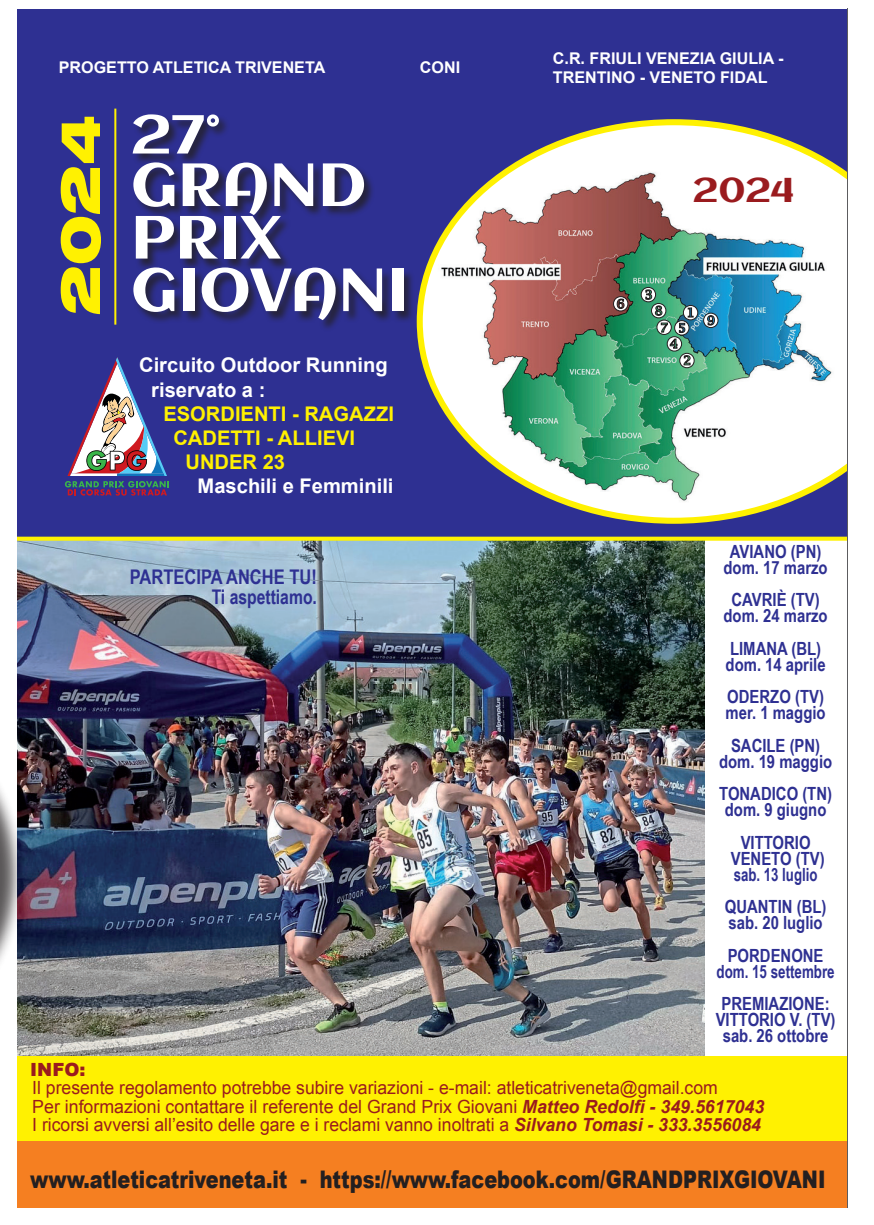
<style>
.page{position:relative;width:874px;height:1225px;background:#fff}
.page>*{position:absolute;margin:0;border:0;box-sizing:border-box;transform-origin:0 0}
.t1{font:60.6px/52.6px "Aclonica";color:#fff}
.t2{font:54.6px "Aclonica";color:#fff}
.t3{font:900 expanded 54.4px "Swiss 721 BT";color:#fff101;scale:.96 1}
.t4{font:34.4px "Aclonica";color:#9a1b1e}
.t5{font:900 24.2px "Arial";color:#231f20;scale:.8 1}
.t6{font:700 20.2px/24.2px "Arial";color:#fff}
.t7{font:700 20.2px "Arial";color:#fff101}
.t8{font:700 20.2px/20.2px "Arial Narrow";color:#2e3092;text-align:right}
.t9{font:700 18.2px/16.2px "Arial Narrow";color:#2e3092;text-align:center}
.t10{font:18.2px/18.2px "Arial";color:#9a1b1e}
.t11{font:900 18.2px "Arial";color:#9a1b1e}
.t12{font:700 16.2px/19.4px "Arial";color:#fff}
.s1{font-weight:700;font-style:italic}
</style>
<div class="page">
<div style="left:0;top:662px;width:25px;height:425px;background:#231f20;opacity:.75"></div>
<img style="left:17px;top:541px;width:686px;height:515px">
<div style="left:17px;top:10px;width:829px;height:528px;background:#2e3092"></div>
<div style="left:132px;top:114px;width:283px;height:217px;background:#231f20;opacity:.75"></div>
<hr style="left:114px;top:109px;width:2px;height:216px;background:#fff101">
<div style="left:17px;top:536px;width:829px;height:5px;background:#fff101"></div>
<div style="left:17px;top:1141px;width:829px;height:67px;background:#f57f21"></div>
<svg style="left:416px;top:119px;width:415px;height:405px"></svg>
<div style="left:17px;top:1056px;width:829px;height:85px;background:#fff101"></div>
<svg style="left:65px;top:357px;width:104px;height:138px"></svg>
<img style="left:430px;top:161px;width:416px;height:344px">
<svg style="left:703px;top:313px;width:14px;height:15px"></svg>
<svg style="left:613px;top:296px;width:14px;height:15px"></svg>
<svg style="left:640px;top:287px;width:57px;height:81px;background:#529984"></svg>
<hr style="left:846px;top:9px;width:1px;height:1199px;background:#5c5c5f">
<p class="t12" style="left:59px;top:58px;width:268px">PROGETTO ATLETICA TRIVENETA</p>
<p class="t12" style="left:552px;top:49px;width:232px">C.R. FRIULI VENEZIA GIULIA -<br>TRENTINO - VENETO FIDAL</p>
<p class="t12" style="left:419px;top:58px;width:42px">CONI</p>
<h3 class="t3" style="left:48px;top:315px;width:210px;rotate:-90deg">2024</h3>
<h2 class="t2" style="left:131px;top:96px;width:92px">27°</h2>
<h1 class="t1" style="left:131px;top:157px;width:278px">GRAND<br>PRIX<br>GIOVANI</h1>
<p class="t6" style="left:151px;top:353px;width:238px;text-indent:-12px">Circuito Outdoor Running riservato a :</p>
<p class="t7" style="left:163px;top:402px;width:232px">ESORDIENTI - RAGAZZI</p>
<p class="t7" style="left:173px;top:427px;width:183px">CADETTI - ALLIEVI</p>
<p class="t7" style="left:185px;top:451px;width:101px">UNDER 23</p>
<p class="t6" style="left:197px;top:474px;width:197px">Maschili e Femminili</p>
<p class="t8" style="left:130px;top:566px;width:189px">PARTECIPA ANCHE TU!<br>Ti aspettiamo.</p>
<h3 class="t4" style="left:692px;top:166px;width:103px">2024</h3>
<p class="t9" style="left:723px;top:542px;width:106px">AVIANO (PN) dom. 17 marzo</p>
<p class="t9" style="left:723px;top:590px;width:106px">CAVRIÈ (TV) dom. 24 marzo</p>
<p class="t9" style="left:725px;top:639px;width:101px;text-align:left">LIMANA (BL) dom. 14 aprile</p>
<p class="t9" style="left:725px;top:687px;width:101px;text-align:left">ODERZO (TV) mer. 1 maggio</p>
<p class="t9" style="left:718px;top:736px;width:115px">SACILE (PN) dom. 19 maggio</p>
<p class="t9" style="left:718px;top:784px;width:114px">TONADICO (TN) dom. 9 giugno</p>
<p class="t9" style="left:730px;top:833px;width:95px">VITTORIO<br>VENETO (TV) sab. 13 luglio</p>
<p class="t9" style="left:724px;top:897px;width:103px;text-align:left">QUANTIN (BL) sab. 20 luglio</p>
<p class="t9" style="left:716px;top:946px;width:120px">PORDENONE dom. 15 settembre</p>
<p class="t9" style="left:715px;top:994px;width:121px">PREMIAZIONE:<br>VITTORIO V. (TV) sab. 26 ottobre</p>
<p class="t11" style="left:30px;top:1056px;width:57px">INFO:</p>
<p class="t10" style="left:32px;top:1079px;width:733px">Il presente regolamento potrebbe subire variazioni - e-mail: atleticatriveneta@gmail.com<br>Per informazioni contattare il referente del Grand Prix Giovani <span class="s1">Matteo Redolfi - 349.5617043<br></span>I ricorsi avversi all’esito delle gare e i reclami vanno inoltrati a <span class="s1">Silvano Tomasi - 333.3556084</span></p>
<h3 class="t5" style="left:30px;top:1161px;width:995px">www.atleticatriveneta.it - https://www.facebook.com/GRANDPRIXGIOVANI</h3>
</div>
